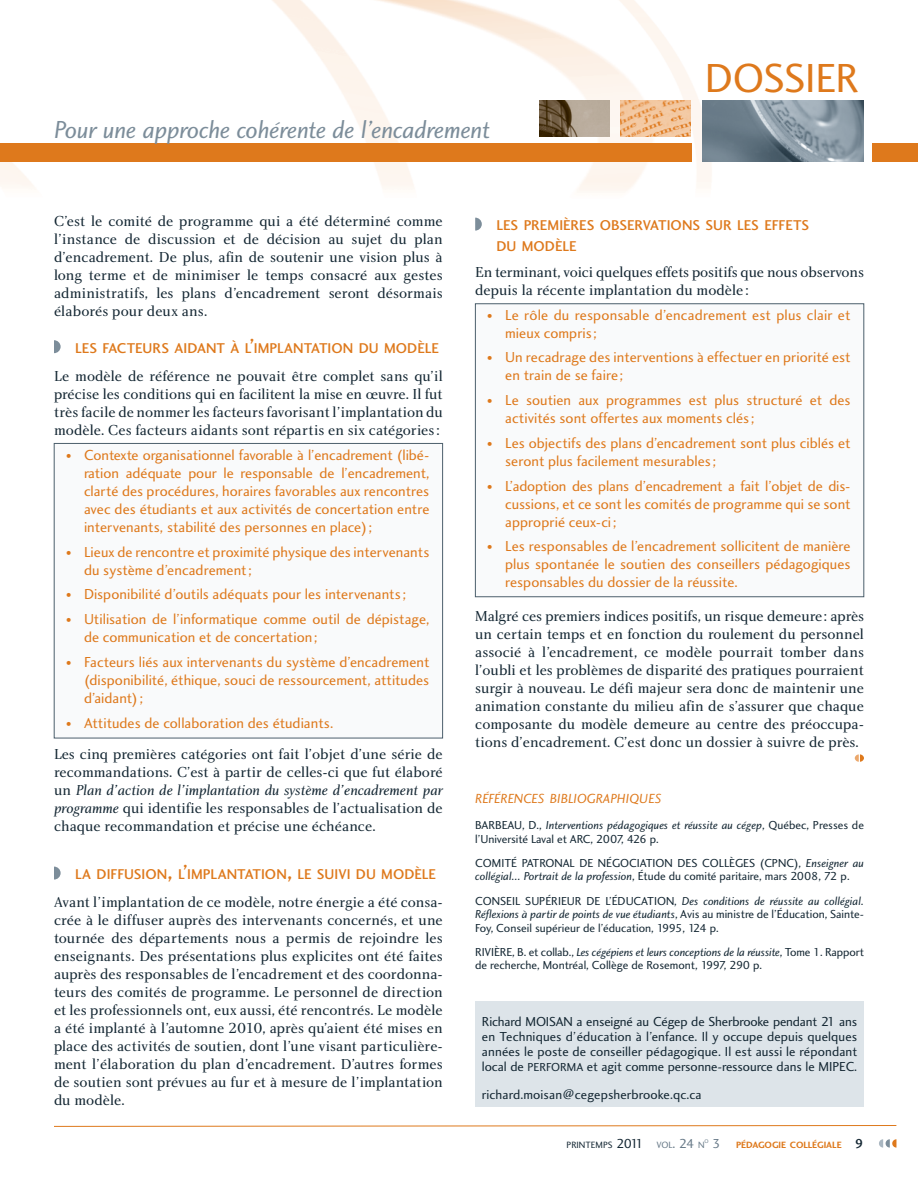
<style>
.page{position:relative;width:918px;height:1188px;background:#fff}
.page>*{position:absolute;margin:0;border:0;box-sizing:border-box;transform-origin:0 0}
.t1{font:42px "Charlotte Sans Book Plain";letter-spacing:-.015em;color:#de791c}
.t2{font:25.5px "Charlotte Sans Book Italic Plain";letter-spacing:-.01em;color:#7c8d9a}
.t3{font:15px/18px "Charlotte Book Plain";color:#142733;text-align:justify}
.t4{font:15px/18px "Charlotte Sans Book Plain";letter-spacing:.005em;color:#de791c}
.t5{font:15px "Charlotte Book Italic Plain";color:#142733}
.t6{font:14.7px/21px "Charlotte Sans Medium Plain";letter-spacing:.005em;color:#de791c}
.t7{font:13.65px "Charlotte Sans Book Italic Plain";color:#de791c}
.t8{font:13.5px/15px "Charlotte Sans Book Plain";letter-spacing:-.005em;color:#142733;text-align:justify}
.t9{font:12px/13.5px "Charlotte Sans Book Italic Plain";color:#142733}
.t10{font:12px/24.3px "Charlotte Sans Book Plain";color:#142733}
.t11{font:9.45px "Charlotte Sans Bold Plain";color:#de791c}
.t12{font:9.45px "Charlotte Sans Book Plain";color:#142733}
.t13{font:5.55px "Charlotte Sans Book Plain";color:#687a88}
.s1{font-size:21px}
.s2{font-size:12px}
.s3{font-family:"Charlotte Book Plain"}
.s4{font-family:"Charlotte Book Italic Plain"}
.s5{font-family:"Charlotte Sans Book Plain"}
.s6{font-family:"Charlotte Sans Book Italic Plain"}
.s7{font-size:13.5px}
.s8{color:#687a88}
.s9{font-size:13.5px;color:#687a88}
.s10{font-family:"Charlotte Sans Book Plain";font-size:13.5px;color:#687a88}
.s11{font-family:"Charlotte Sans Medium Plain";font-size:13.5px;color:#142733}
</style>
<div class="page">
<img style="left:0;top:0;width:918px;height:192px">
<div style="left:475px;top:304px;width:389px;height:293px;background:#f9fafb"></div>
<div style="left:475px;top:304px;width:389px;height:293px;border:1px solid #4c5f6c"></div>
<div style="left:54px;top:443px;width:389px;height:295px;background:#f9fafb"></div>
<div style="left:54px;top:443px;width:389px;height:295px;border:1px solid #4c5f6c"></div>
<div style="left:475px;top:1001px;width:389px;height:106px;background:#dde4e9"></div>
<svg style="left:855px;top:754px;width:9px;height:8px"></svg>
<svg style="left:54px;top:340px;width:7px;height:13px"></svg>
<svg style="left:54px;top:867px;width:7px;height:13px"></svg>
<svg style="left:475px;top:218px;width:7px;height:13px"></svg>
<svg style="left:879px;top:1139px;width:17px;height:9px"></svg>
<svg style="left:54px;top:1125px;width:843px;height:2px;background:#edbb8c"></svg>
<div style="left:872px;top:144px;width:46px;height:18px;background:#de791c"></div>
<div style="left:0;top:144px;width:691px;height:18px;background:#de791c"></div>
<img style="left:702px;top:101px;width:162px;height:61px">
<img style="left:620px;top:101px;width:71px;height:36px">
<img style="left:540px;top:101px;width:70px;height:36px">
<h2 class="t2" style="left:54px;top:120px;width:438px">Pour une approche cohérente de l’encadrement</h2>
<h1 class="t1" style="left:705px;top:62px;width:156px">DOSSIER</h1>
<p class="t3" style="left:54px;top:213px;width:390px">C’est le comité de programme qui a été déterminé comme l’instance de discussion et de décision au sujet du plan d’encadrement. De plus, afin de soutenir une vision plus à long terme et de minimiser le temps consacré aux gestes administratifs, les plans d’encadrement seront désormais élaborés pour deux ans.</p>
<p class="t6" style="left:75px;top:339px;width:365px">LES FACTEURS AIDANT À L<span class="s1">’</span>IMPLANTATION DU MODÈLE</p>
<p class="t3" style="left:54px;top:369px;width:390px">Le modèle de référence ne pouvait être complet sans qu’il précise les conditions qui en facilitent la mise en œuvre. Il fut très facile de nommer les facteurs favorisant l’implantation du modèle. Ces facteurs aidants sont répartis en six catégories :</p>
<p class="t4" style="left:84px;top:447px;width:347px;text-align:justify;text-indent:-18px"><span class="s2">•</span> Contexte organisationnel favorable à l’encadrement (libé&shy;ration adéquate pour le responsable de l’encadrement, clarté des procédures, horaires favorables aux rencontres avec des étudiants et aux activités de concertation entre intervenants, stabilité des personnes en place) ;</p>
<p class="t4" style="left:84px;top:544px;width:347px;text-indent:-18px"><span class="s2">•</span> Lieux de rencontre et proximité physique des intervenants du système d’encadrement ;</p>
<p class="t4" style="left:66px;top:587px;width:342px"><span class="s2">•</span> Disponibilité d’outils adéquats pour les intervenants ;</p>
<p class="t4" style="left:84px;top:612px;width:347px;text-indent:-18px"><span class="s2">•</span> Utilisation de l’informatique comme outil de dépistage, de communication et de concertation ;</p>
<p class="t4" style="left:84px;top:654px;width:347px;text-align:justify;text-indent:-18px"><span class="s2">•</span> Facteurs liés aux intervenants du système d’encadrement (disponibilité, éthique, souci de ressourcement, attitudes d’aidant) ;</p>
<p class="t4" style="left:66px;top:715px;width:269px"><span class="s2">•</span> Attitudes de collaboration des étudiants.</p>
<p class="t3" style="left:54px;top:747px;width:390px">Les cinq premières catégories ont fait l’objet d’une série de recommandations. C’est à partir de celles-ci que fut élaboré</p>
<p class="t5" style="left:54px;top:784px;width:390px"><span class="s3">un</span> Plan d’action de l’implantation du système d’encadrement par</p>
<p class="t3" style="left:54px;top:801px;width:390px"><span class="s4">programme</span> qui identifie les responsables de l’actualisation de chaque recommandation et précise une échéance.</p>
<p class="t6" style="left:75px;top:865px;width:362px">LA DIFFUSION<span class="s1">,</span> L<span class="s1">’</span>IMPLANTATION<span class="s1">,</span> LE SUIVI DU MODÈLE</p>
<p class="t3" style="left:54px;top:895px;width:390px">Avant l’implantation de ce modèle, notre énergie a été consa&shy;crée à le diffuser auprès des intervenants concernés, et une tournée des départements nous a permis de rejoindre les enseignants. Des présentations plus explicites ont été faites auprès des responsables de l’encadrement et des coordonna&shy;teurs des comités de programme. Le personnel de direction et les professionnels ont, eux aussi, été rencontrés. Le modèle a été implanté à l’automne 2010, après qu’aient été mises en place des activités de soutien, dont l’une visant particulière&shy;ment l’élaboration du plan d’encadrement. D’autres formes de soutien sont prévues au fur et à mesure de l’implantation du modèle.</p>
<p class="t6" style="left:496px;top:216px;width:315px">LES PREMIÈRES OBSERVATIONS SUR LES EFFETS<br>DU MODÈLE</p>
<p class="t3" style="left:475px;top:264px;width:390px">En terminant, voici quelques effets positifs que nous observons depuis la récente implantation du modèle :</p>
<p class="t4" style="left:505px;top:307px;width:347px;text-indent:-18px"><span class="s2">•</span> Le rôle du responsable d’encadrement est plus clair et mieux compris ;</p>
<p class="t4" style="left:505px;top:350px;width:347px;text-indent:-18px"><span class="s2">•</span> Un recadrage des interventions à effectuer en priorité est en train de se faire ;</p>
<p class="t4" style="left:505px;top:392px;width:347px;text-indent:-18px"><span class="s2">•</span> Le soutien aux programmes est plus structuré et des activités sont offertes aux moments clés ;</p>
<p class="t4" style="left:505px;top:435px;width:347px;text-indent:-18px"><span class="s2">•</span> Les objectifs des plans d’encadrement sont plus ciblés et seront plus facilement mesurables ;</p>
<p class="t4" style="left:505px;top:478px;width:347px;text-align:justify;text-indent:-18px"><span class="s2">•</span> L’adoption des plans d’encadrement a fait l’objet de dis&shy;cussions, et ce sont les comités de programme qui se sont approprié ceux-ci ;</p>
<p class="t4" style="left:505px;top:539px;width:347px;text-align:justify;text-indent:-18px"><span class="s2">•</span> Les responsables de l’encadrement sollicitent de manière plus spontanée le soutien des conseillers pédagogiques responsables du dossier de la réussite.</p>
<p class="t3" style="left:475px;top:609px;width:390px">Malgré ces premiers indices positifs, un risque demeure : après un certain temps et en fonction du roulement du personnel associé à l’encadrement, ce modèle pourrait tomber dans l’oubli et les problèmes de disparité des pratiques pourraient surgir à nouveau. Le défi majeur sera donc de maintenir une animation constante du milieu afin de s’assurer que chaque composante du modèle demeure au centre des préoccupa&shy;tions d’encadrement. C’est donc un dossier à suivre de près.</p>
<p class="t7" style="left:475px;top:793px;width:188px">RÉFÉRENCES BIBLIOGRAPHIQUES</p>
<p class="t9" style="left:475px;top:819px;width:390px"><span class="s5">BARBEAU, D.,</span> Interventions pédagogiques et réussite au cégep<span class="s5">, Québec, Presses de</span></p>
<p class="t10" style="left:475px;top:827px;width:390px">l’Université Laval et ARC, 2007, 426 p.<br>COMITÉ PATRONAL DE NÉGOCIATION DES COLLÈGES (CPNC), <span class="s6">Enseigner au</span></p>
<p class="t10" style="left:475px;top:865px;width:376px"><span class="s6">collégial... Portrait de la profession</span>, Étude du comité paritaire, mars 2008, 72 p.</p>
<p class="t9" style="left:475px;top:895px;width:390px"><span class="s5">CONSEIL SUPÉRIEUR DE L’ÉDUCATION,</span> Des conditions de réussite au collégial.<br>Réflexions à partir de points de vue étudiants<span class="s5">, Avis au ministre de l’Éducation, Sainte-</span></p>
<p class="t10" style="left:475px;top:917px;width:245px">Foy, Conseil supérieur de l’éducation, 1995, 124 p.</p>
<p class="t9" style="left:475px;top:946px;width:390px"><span class="s5">RIVIÈRE, B. et collab.,</span> Les cégépiens et leurs conceptions de la réussite<span class="s5">, Tome 1. Rapport</span></p>
<p class="t10" style="left:475px;top:954px;width:288px">de recherche, Montréal, Collège de Rosemont, 1997, 290 p.</p>
<p class="t8" style="left:482px;top:1015px;width:377px">Richard MOISAN a enseigné au Cégep de Sherbrooke pendant 21 ans en Techniques d’éducation à l’enfance. Il y occupe depuis quelques années le poste de conseiller pédagogique. Il est aussi le répondant local de <span class="s2">PERFORMA</span> et agit comme personne-ressource dans le MIPEC.</p>
<p class="t8" style="left:482px;top:1089px;width:221px">richard.moisan@cegepsherbrooke.qc.ca</p>
<p class="t12" style="left:567px;top:1141px;width:139px">PRINTEMPS <span class="s7">2011</span> <span class="s8">VOL</span><span class="s9">. 24</span> <span class="s8">N</span></p>
<p class="t13" style="left:705px;top:1139px;width:6px">O</p>
<p class="t11" style="left:712px;top:1141px;width:153px"><span class="s10">3</span> PÉDAGOGIE COLLÉGIALE <span class="s11">9</span></p>
</div>
